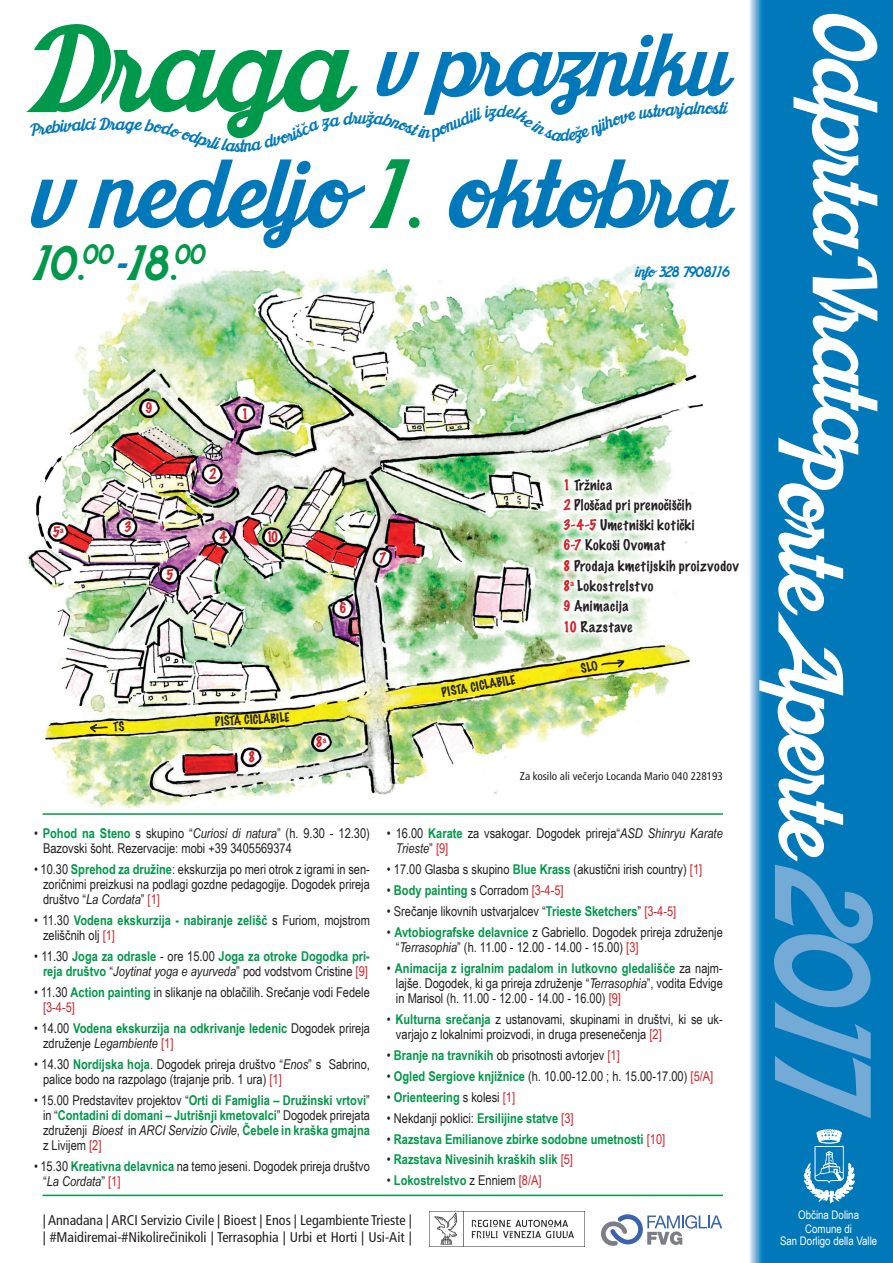
<style>
.page{position:relative;width:893px;height:1263px;background:#fff}
.page>*{position:absolute;margin:0;border:0;box-sizing:border-box;transform-origin:0 0}
.t1{font:134.7px "Khadija";color:#73aad6}
.t2{font:96.6px "Khadija";color:#0078b9}
.t3{font:91.2px "Khadija";color:#fff}
.t4{font:88.5px "Khadija";color:#0078b9}
.t5{font:48.3px "Khadija";color:#00984a}
.t6{font:17.25px "Khadija";color:#0078b9}
.t7{font:15px "Khadija";color:#0078b9}
.t8{font:condensed 14.1px/17px "Frutiger";color:#231f20}
.t9{font:13.5px/15px "Arial Narrow";color:#231f20}
.t10{font:700 13.5px/15px "Arial Narrow";color:#00984a;text-align:center}
.t11{font:100 13.5px/20.2px "Marker Felt";letter-spacing:.04em;color:#231f20}
.t12{font:100 13.5px "Marker Felt";color:#d1232a}
.t13{font:11.85px/14.1px "Arial Narrow";color:#fff;text-align:center}
.t14{font:100 11.85px "Marker Felt";color:#231f20}
.t15{font:condensed 11.1px "Frutiger";color:#231f20}
.s1{font-size:124.2px;color:#00984a}
.s2{color:#00984a}
.s3{color:#0078b9}
.s4{color:#d1232a}
.s5{font-weight:700;color:#00984a}
.s6{font-style:italic}
.s7{font-weight:400;color:#231f20}
.s8{font-weight:400;font-style:italic;color:#231f20}
.s9{font-weight:400;color:#d1232a}
</style>
<div class="page">
<div style="left:763px;top:0;width:130px;height:1263px;background:#0078b9"></div>
<svg style="left:749px;top:0;width:14px;height:1263px;background:#80b8dd"></svg>
<img style="left:803px;top:1129px;width:52px;height:75px">
<img style="left:27px;top:263px;width:676px;height:552px">
<svg style="left:554px;top:469px;width:149px;height:173px"></svg>
<svg style="left:601px;top:1214px;width:121px;height:32px"></svg>
<img style="left:429px;top:1212px;width:145px;height:34px">
<hr style="left:43px;top:813px;width:680px;height:2px;background:#00984a">
<hr style="left:43px;top:1194px;width:680px;height:2px;background:#00984a">
<svg style="left:87px;top:721px;width:38px;height:13px"></svg>
<svg style="left:580px;top:659px;width:46px;height:14px"></svg>
<h3 class="t4" style="left:34px;top:31px;width:697px"><span class="s1">Draga</span> vprazniku</h3>
<p class="t6" style="left:705px;top:102px;width:9px">o</p>
<p class="t6" style="left:110px;top:117px;width:7px">r</p>
<h2 class="t2" style="left:34px;top:157px;width:697px">vnedeljo <span class="s2">1.</span> oktobra</h2>
<h3 class="t5" style="left:34px;top:245px;width:173px">10.<sup>00</sup><span class="s3">-</span>18.<sup>00</sup></h3>
<p class="t7" style="left:635px;top:266px;width:96px">info 328 7908116</p>
<p class="t12" style="left:145px;top:397px;width:9px">9</p>
<p class="t12" style="left:241px;top:403px;width:9px">1</p>
<p class="t12" style="left:53px;top:521px;width:13px">5<sup>a</sup></p>
<p class="t12" style="left:124px;top:516px;width:9px">3</p>
<p class="t12" style="left:166px;top:564px;width:9px">5</p>
<p class="t12" style="left:209px;top:463px;width:9px">2</p>
<p class="t12" style="left:219px;top:527px;width:9px">4</p>
<p class="t12" style="left:266px;top:526px;width:14px">10</p>
<p class="t12" style="left:339px;top:597px;width:9px">6</p>
<p class="t12" style="left:379px;top:547px;width:9px">7</p>
<p class="t14" style="left:214px;top:712px;width:76px;rotate:-3deg">PISTA CICLABILE</p>
<p class="t12" style="left:248px;top:746px;width:9px">8</p>
<p class="t12" style="left:316px;top:731px;width:12px">8<sup>a</sup></p>
<p class="t14" style="left:440px;top:683px;width:76px;rotate:-10deg">PISTA CICLABILE</p>
<p class="t11" style="left:563px;top:474px;width:177px"><span class="s4">1</span> Tržnica<br><span class="s4">2</span> Ploščad pri prenočiščih<br><span class="s4">3-4-5</span> Umetniški kotički<br><span class="s4">6-7</span> Kokoši Ovomat<br><span class="s4">8</span> Prodaja kmetijskih proizvodov<br><span class="s4">8</span><sup>a</sup> Lokostrelstvo<br><span class="s4">9</span> Animacija<br><span class="s4">10</span> Razstave</p>
<p class="t15" style="left:520px;top:769px;width:205px">Za kosilo ali vecˇerjo Locanda Mario 040 228193</p>
<p class="t9" style="left:43px;top:825px;width:328px;text-indent:-9px">• <span class="s5">Pohod na Steno</span> s skupino “<span class="s6">Curiosi di natura</span>” (h. 9.30 - 12.30)<br>Bazovski šoht. Rezervacije: mobi +39 3405569374</p>
<p class="t9" style="left:43px;top:861px;width:328px;text-align:justify;text-indent:-9px">• 10.30 <span class="s5">Sprehod za družine</span>: ekskurzija po meri otrok z igrami in sen&shy;zoričnimi preizkusi na podlagi gozdne pedagogije. Dogodek prireja društvo “<span class="s6">La Cordata</span>” <span class="s4">[1]</span></p>
<p class="t9" style="left:43px;top:912px;width:328px;text-indent:-9px">• 11.30 <span class="s5">Vodena ekskurzija - nabiranje zelišč</span> s Furiom, mojstrom zeliščnih olj <span class="s4">[1]</span></p>
<p class="t10" style="left:34px;top:948px;width:337px"><span class="s7">• 11.30</span> Joga za odrasle <span class="s7">- ore 15.00</span> Joga za otroke Dogodka pri&shy;reja društvo <span class="s7">“</span><span class="s8">Joytinat yoga e ayurveda</span><span class="s7">” pod vodstvom Cristine</span> <span class="s9">[9]</span></p>
<p class="t9" style="left:43px;top:984px;width:328px;text-indent:-9px">• 11.30 <span class="s5">Action painting</span> in slikanje na oblačilih. Srečanje vodi Fedele <span class="s4">[3-4-5]</span></p>
<p class="t10" style="left:43px;top:1020px;width:328px;text-align:left;text-indent:-9px"><span class="s7">• 14.00</span> Vodena ekskurzija na odkrivanje ledenic <span class="s7">Dogodek prireja združenje</span> <span class="s8">Legambiente</span> <span class="s9">[1]</span></p>
<p class="t9" style="left:43px;top:1056px;width:328px;text-indent:-9px">• 14.30 <span class="s5">Nordijska hoja</span>. Dogodek prireja društvo “<span class="s6">Enos</span>” s Sabrino, palice bodo na razpolago (trajanje prib. 1 ura) <span class="s4">[1]</span></p>
<p class="t10" style="left:43px;top:1092px;width:328px;text-align:justify;text-indent:-9px"><span class="s7">• 15.00 Predstavitev projektov “</span>Orti di Famiglia – Družinski vrtovi<span class="s7">” in “</span>Contadini di domani – Jutrišnji kmetovalci<span class="s7">” Dogodek prirejata združenji</span> <span class="s8">Bioest</span> <span class="s7">in</span> <span class="s8">ARCI Servizio Civile</span><span class="s7">,</span> Čebele in kraška gmajna <span class="s7">z Livijem</span> <span class="s9">[2]</span></p>
<p class="t9" style="left:43px;top:1158px;width:328px;text-indent:-9px">• 15.30 <span class="s5">Kreativna delavnica</span> na temo jeseni. Dogodek prireja društvo “<span class="s6">La Cordata</span>” <span class="s4">[1]</span></p>
<p class="t9" style="left:396px;top:825px;width:328px;text-indent:-9px">• 16.00 <span class="s5">Karate</span> za vsakogar. Dogodek prireja“<span class="s6">ASD Shinryu Karate<br>Trieste</span>” <span class="s4">[9]</span></p>
<p class="t9" style="left:387px;top:861px;width:317px">• 17.00 Glasba s skupino <span class="s5">Blue Krass</span> (akustični irish country) <span class="s4">[1]</span></p>
<p class="t10" style="left:387px;top:882px;width:178px"><span class="s7">•</span> Body painting <span class="s7">s Corradom</span> <span class="s9">[3-4-5]</span></p>
<p class="t9" style="left:387px;top:903px;width:291px">• Srečanje likovnih ustvarjalcev “<span class="s5">Trieste Sketchers</span>” <span class="s4">[3-4-5]</span></p>
<p class="t9" style="left:396px;top:924px;width:328px;text-indent:-9px">• <span class="s5">Avtobiografske delavnice</span> z Gabriello. Dogodek prireja združenje “<span class="s6">Terrasophia</span>” (h. 11.00 - 12.00 - 14.00 - 15.00) <span class="s4">[3]</span></p>
<p class="t9" style="left:396px;top:960px;width:328px;text-align:justify;text-indent:-9px">• <span class="s5">Animacija z igralnim padalom in lutkovno gledališče</span> za najm&shy;lajše. Dogodek, ki ga prireja združenje “<span class="s6">Terrasophia</span>”, vodita Edvige in Marisol (h. 11.00 - 12.00 - 14.00 - 16.00) <span class="s4">[9]</span></p>
<p class="t9" style="left:396px;top:1011px;width:328px;text-indent:-9px">• <span class="s5">Kulturna srečanja</span> z ustanovami, skupinami in društvi, ki se uk&shy;varjajo z lokalnimi proizvodi, in druga presenečenja <span class="s4">[2]</span></p>
<p class="t9" style="left:387px;top:1047px;width:234px">• <span class="s5">Branje na travnikih</span> ob prisotnosti avtorjev <span class="s4">[1]</span></p>
<p class="t9" style="left:387px;top:1068px;width:328px">• <span class="s5">Ogled Sergiove knjižnice</span> (h. 10.00-12.00 ; h. 15.00-17.00) <span class="s4">[5/A]</span></p>
<p class="t10" style="left:387px;top:1089px;width:130px"><span class="s7">•</span> Orienteering <span class="s7">s kolesi</span> <span class="s9">[1]</span></p>
<p class="t9" style="left:387px;top:1110px;width:188px">• Nekdanji poklici: <span class="s5">Ersilijine statve</span> <span class="s4">[3]</span></p>
<p class="t10" style="left:387px;top:1130px;width:280px"><span class="s7">•</span> Razstava Emilianove zbirke sodobne umetnosti <span class="s9">[10]</span></p>
<p class="t10" style="left:387px;top:1151px;width:188px"><span class="s7">•</span> Razstava Nivesinih kraških slik <span class="s9">[5]</span></p>
<p class="t10" style="left:387px;top:1172px;width:156px"><span class="s7">•</span> Lokostrelstvo <span class="s7">z Enniem</span> <span class="s9">[8/A]</span></p>
<h3 class="t3" style="left:880px;top:13px;width:449px;rotate:90deg">OdprtaVrata</h3>
<h3 class="t3" style="left:846px;top:439px;width:424px;rotate:90deg">Porte Aperte</h3>
<h1 class="t1" style="left:874px;top:878px;width:242px;rotate:90deg">2017</h1>
<p class="t8" style="left:43px;top:1212px;width:371px">| Annadana | ARCI Servizio Civile | Bioest | Enos | Legambiente Trieste | | #Maidiremai-#Nikolirecˇinikoli | Terrasophia | Urbi et Horti | Usi-Ait |</p>
<p class="t13" style="left:798px;top:1207px;width:62px">Občina Dolina<br>Comune di</p>
<p class="t13" style="left:780px;top:1233px;width:99px">San Dorligo della Valle</p>
</div>
